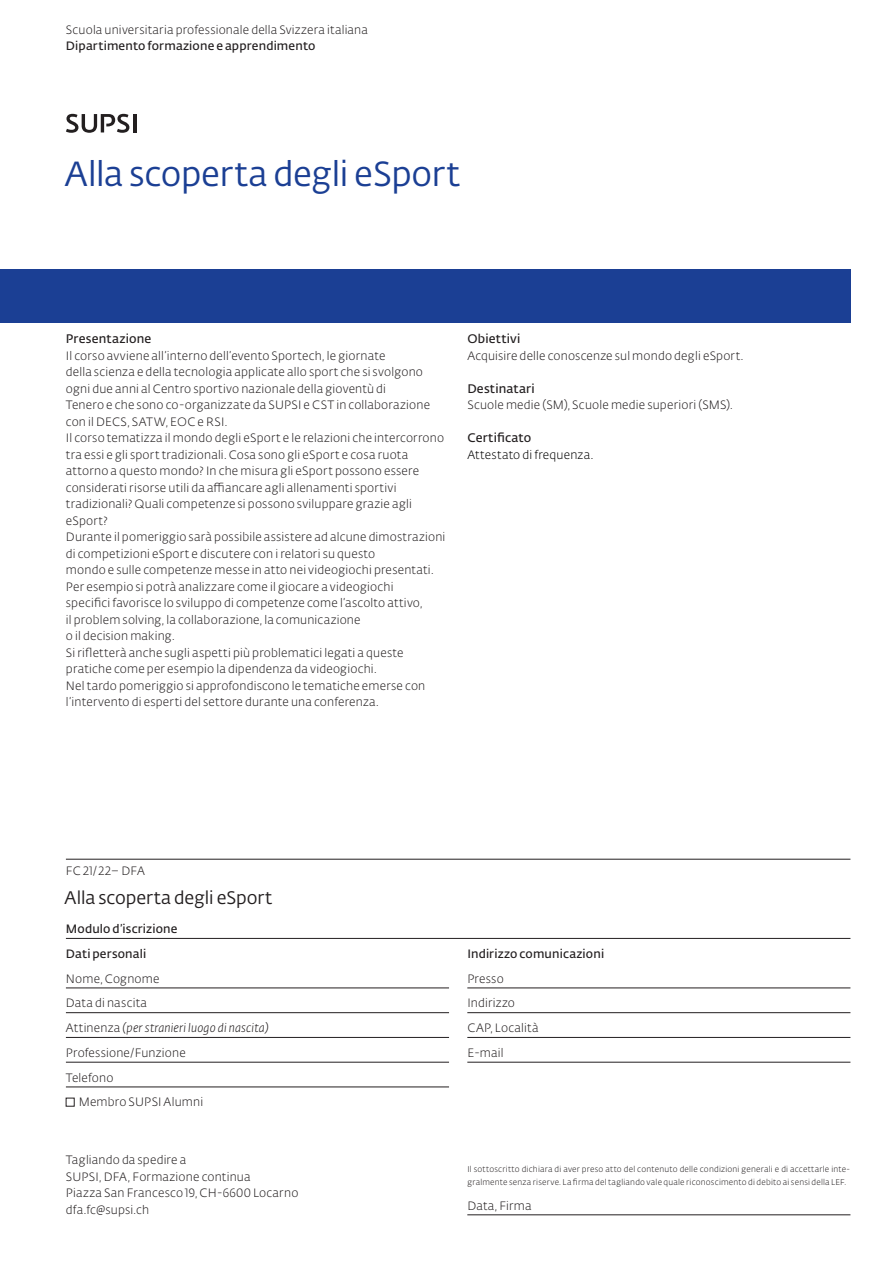
<style>
.page{position:relative;width:893px;height:1263px;background:#fff}
.page>*{position:absolute;margin:0;border:0;box-sizing:border-box;transform-origin:0 0}
.bandiera{font:34.5px "SUPSI Fedra Sans";letter-spacing:-.01em;color:#1b3f94}
.bandiera-2{font:18px "SUPSI Fedra Sans";letter-spacing:-.005em;color:#231f20}
.bandiera-3{font:600 12.3px "SUPSI Fedra Sans";letter-spacing:.015em;color:#231f20}
.bandiera-4{font:300 12px/16.5px "SUPSI Fedra Sans";letter-spacing:.015em;color:#231f20}
.bandiera_sottolineat{font:300 12px "SUPSI Fedra Sans";letter-spacing:.015em;color:#231f20}
.bandiera-5{font:600 12px "SUPSI Fedra Sans";letter-spacing:.015em;color:#231f20}
.bandiera_sottolineat-2{font:italic 300 12px "SUPSI Fedra Sans";letter-spacing:.015em;color:#231f20}
.bandiera-6{font:300 12px "SUPSI Fedra Sans";letter-spacing:.015em;color:#000}
.bandiera_sottolineat-3{font:600 12px "SUPSI Fedra Sans";letter-spacing:.015em;color:#231f20}
.bandiera-7{font:300 8.25px/12.3px "SUPSI Fedra Sans";letter-spacing:.025em;color:#231f20}
.s1{font-style:normal}
</style>
<div class="page">
<div style="left:0;top:269px;width:850px;height:54px;background:#1b3f94"></div>
<hr style="left:66px;top:859px;width:784px;height:1px;background:#231f20">
<hr style="left:66px;top:938px;width:784px;height:1px;background:#231f20">
<hr style="left:133px;top:114px;width:3px;height:18px;background:#231f20">
<svg style="left:66px;top:114px;width:63px;height:19px"></svg>
<hr style="left:66px;top:988px;width:383px;height:1px;background:#231f20">
<hr style="left:66px;top:1012px;width:383px;height:1px;background:#231f20">
<hr style="left:66px;top:1037px;width:383px;height:1px;background:#231f20">
<hr style="left:66px;top:1062px;width:383px;height:1px;background:#231f20">
<hr style="left:66px;top:1087px;width:383px;height:1px;background:#231f20">
<hr style="left:467px;top:988px;width:383px;height:1px;background:#231f20">
<hr style="left:467px;top:1012px;width:383px;height:1px;background:#231f20">
<hr style="left:467px;top:1037px;width:383px;height:1px;background:#231f20">
<hr style="left:467px;top:1062px;width:383px;height:1px;background:#231f20">
<hr style="left:467px;top:1214px;width:383px;height:1px;background:#231f20">
<p class="bandiera-4" style="left:66px;top:21px;width:304px">Scuola universitaria professionale della Svizzera italiana</p>
<p class="bandiera-5" style="left:66px;top:37px;width:251px">Dipartimento formazione e apprendimento</p>
<p class="bandiera" style="left:65px;top:150px;width:397px">Alla scoperta degli eSport</p>
<p class="bandiera-3" style="left:66px;top:330px;width:87px">Presentazione</p>
<p class="bandiera-4" style="left:66px;top:347px;width:321px">Il corso avviene all’interno dell’evento Sportech, le giornate</p>
<p class="bandiera-4" style="left:66px;top:363px;width:359px">della scienza e della tecnologia applicate allo sport che si svolgono ogni due anni al Centro sportivo nazionale della gioventù di</p>
<p class="bandiera-4" style="left:66px;top:396px;width:366px">Tenero e che sono co-organizzate da SUPSI e CST in collaborazione con il DECS, SATW, EOC e RSI.</p>
<p class="bandiera-4" style="left:66px;top:429px;width:380px">Il corso tematizza il mondo degli eSport e le relazioni che intercorrono tra essi e gli sport tradizionali. Cosa sono gli eSport e cosa ruota attorno a questo mondo? In che misura gli eSport possono essere considerati risorse utili da affiancare agli allenamenti sportivi tradizionali? Quali competenze si possono sviluppare grazie agli eSport?</p>
<p class="bandiera-4" style="left:66px;top:528px;width:381px">Durante il pomeriggio sarà possibile assistere ad alcune dimostrazioni</p>
<p class="bandiera-4" style="left:66px;top:545px;width:311px">di competizioni eSport e discutere con i relatori su questo</p>
<p class="bandiera-4" style="left:66px;top:561px;width:369px">mondo e sulle competenze messe in atto nei videogiochi presentati.<br>Per esempio si potrà analizzare come il giocare a videogiochi</p>
<p class="bandiera-4" style="left:66px;top:594px;width:358px">specifici favorisce lo sviluppo di competenze come l’ascolto attivo,</p>
<p class="bandiera-4" style="left:66px;top:611px;width:296px">il problem solving, la collaborazione, la comunicazione</p>
<p class="bandiera-4" style="left:66px;top:627px;width:110px">o il decision making.</p>
<p class="bandiera-4" style="left:66px;top:644px;width:339px">Si rifletterà anche sugli aspetti più problematici legati a queste pratiche come per esempio la dipendenza da videogiochi.</p>
<p class="bandiera-4" style="left:66px;top:677px;width:361px">Nel tardo pomeriggio si approfondiscono le tematiche emerse con l’intervento di esperti del settore durante una conferenza.</p>
<p class="bandiera-3" style="left:467px;top:330px;width:55px">Obiettivi</p>
<p class="bandiera-4" style="left:467px;top:347px;width:277px">Acquisire delle conoscenze sul mondo degli eSport.</p>
<p class="bandiera-3" style="left:467px;top:379px;width:69px">Destinatari</p>
<p class="bandiera-4" style="left:467px;top:396px;width:267px">Scuole medie (SM), Scuole medie superiori (SMS).</p>
<p class="bandiera-3" style="left:467px;top:429px;width:66px">Certificato</p>
<p class="bandiera-6" style="left:467px;top:446px;width:127px">Attestato di frequenza.</p>
<p class="bandiera-4" style="left:66px;top:863px;width:81px">FC 21/22– DFA</p>
<p class="bandiera-2" style="left:65px;top:885px;width:209px">Alla scoperta degli eSport</p>
<p class="bandiera_sottolineat-3" style="left:66px;top:920px;width:113px">Modulo d’iscrizione</p>
<p class="bandiera-5" style="left:66px;top:945px;width:82px">Dati personali</p>
<p class="bandiera_sottolineat" style="left:66px;top:970px;width:95px">Nome, Cognome</p>
<p class="bandiera_sottolineat" style="left:66px;top:995px;width:83px">Data di nascita</p>
<p class="bandiera_sottolineat-2" style="left:66px;top:1020px;width:204px"><span class="s1">Attinenza</span> (per stranieri luogo di nascita)</p>
<p class="bandiera_sottolineat" style="left:66px;top:1045px;width:121px">Professione/Funzione</p>
<p class="bandiera_sottolineat" style="left:66px;top:1069px;width:49px">Telefono</p>
<p class="bandiera-4" style="left:79px;top:1094px;width:126px">Membro SUPSI Alumni</p>
<p class="bandiera-4" style="left:66px;top:1151px;width:122px">Tagliando da spedire a</p>
<p class="bandiera-4" style="left:66px;top:1168px;width:186px">SUPSI, DFA, Formazione continua</p>
<p class="bandiera-4" style="left:66px;top:1184px;width:234px">Piazza San Francesco 19, CH-6600 Locarno</p>
<p class="bandiera-4" style="left:66px;top:1201px;width:85px">dfa.fc@supsi.ch</p>
<p class="bandiera-5" style="left:467px;top:945px;width:138px">Indirizzo comunicazioni</p>
<p class="bandiera_sottolineat" style="left:467px;top:970px;width:38px">Presso</p>
<p class="bandiera_sottolineat" style="left:467px;top:995px;width:49px">Indirizzo</p>
<p class="bandiera_sottolineat" style="left:467px;top:1020px;width:73px">CAP, Località</p>
<p class="bandiera_sottolineat" style="left:467px;top:1045px;width:38px">E-mail</p>
<p class="bandiera-7" style="left:467px;top:1163px;width:385px">Il sottoscritto dichiara di aver preso atto del contenuto delle condizioni generali e di accettarle inte&shy;gralmente senza riserve. La firma del tagliando vale quale riconoscimento di debito ai sensi della LEF.</p>
<p class="bandiera_sottolineat" style="left:467px;top:1197px;width:66px">Data, Firma</p>
</div>
